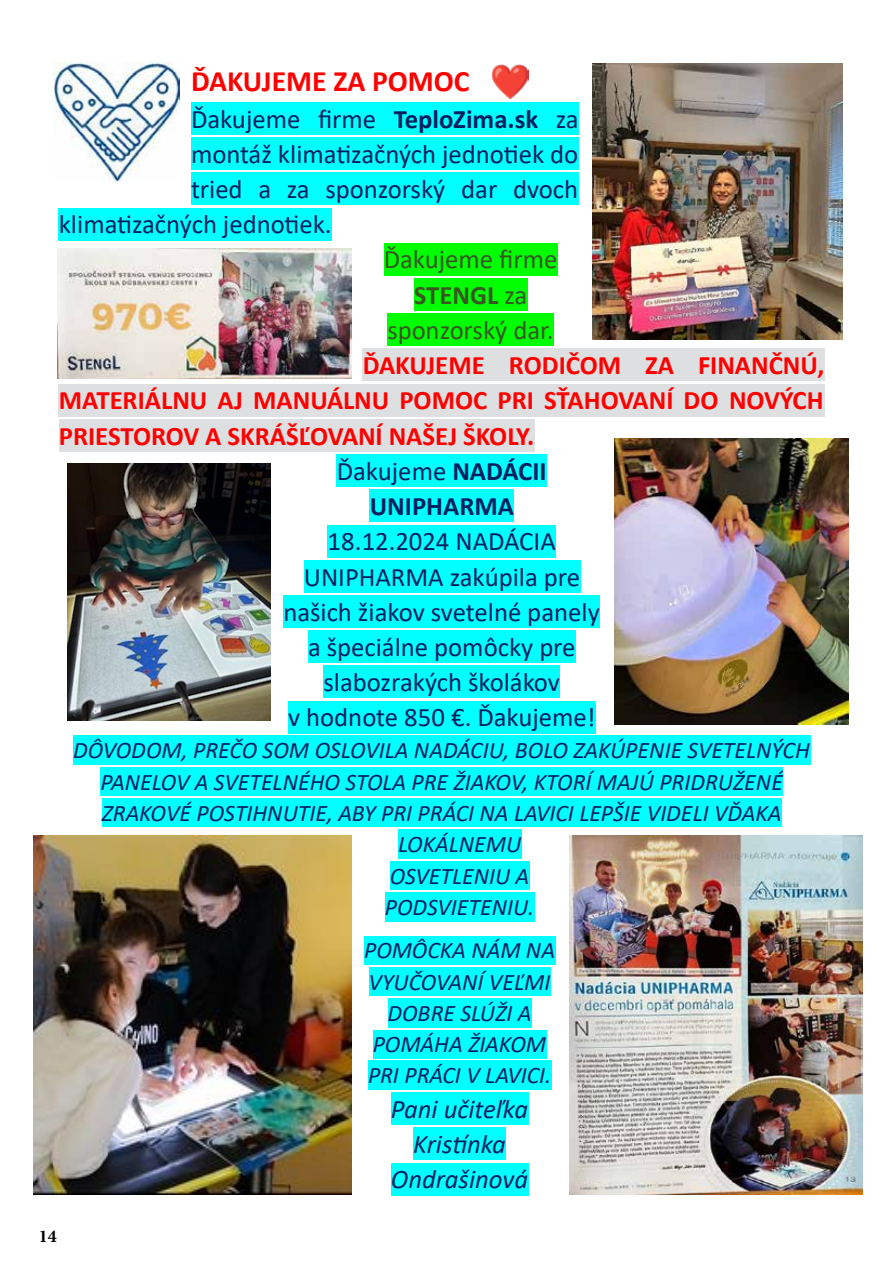
<style>
.page{position:relative;width:893px;height:1263px;background:#fff}
.page>*{position:absolute;margin:0;border:0;box-sizing:border-box;transform-origin:0 0}
.t1{font:700 29.7px "Calibri";color:#f00}
.t2{font:26.7px/35.2px "Calibri";color:#002060;text-align:center}
.t3{font:700 26.7px "Calibri";color:#f00}
.t4{font:26.7px/35.4px "Calibri";color:#385623;text-align:center}
.t5{font:italic 26.7px/35.2px "Calibri";color:#002060;text-align:center}
.t6{font:700 26.7px "Calibri";color:#002060}
.t7{font:italic 23.7px/31.2px "Calibri";letter-spacing:-.005em;color:#002060;text-align:center}
.t8{font:700 18px "Minion Pro";color:#000}
.s1{font-weight:700}
</style>
<div class="page">
<div style="left:191px;top:102px;width:388px;height:33px;background:#0ff"></div>
<div style="left:191px;top:137px;width:388px;height:33px;background:#0ff"></div>
<div style="left:191px;top:172px;width:388px;height:33px;background:#0ff"></div>
<div style="left:59px;top:208px;width:273px;height:32px;background:#0ff"></div>
<div style="left:384px;top:243px;width:174px;height:32px;background:#0f0"></div>
<div style="left:414px;top:278px;width:113px;height:33px;background:#0f0"></div>
<div style="left:387px;top:313px;width:167px;height:33px;background:#0f0"></div>
<div style="left:363px;top:349px;width:462px;height:32px;background:#dedfe0"></div>
<div style="left:59px;top:384px;width:766px;height:33px;background:#dedfe0"></div>
<div style="left:59px;top:419px;width:476px;height:33px;background:#dedfe0"></div>
<div style="left:337px;top:454px;width:210px;height:33px;background:#0ff"></div>
<div style="left:370px;top:489px;width:144px;height:33px;background:#0ff"></div>
<div style="left:328px;top:525px;width:228px;height:32px;background:#0ff"></div>
<div style="left:304px;top:560px;width:276px;height:33px;background:#0ff"></div>
<div style="left:283px;top:595px;width:317px;height:33px;background:#0ff"></div>
<div style="left:308px;top:630px;width:268px;height:33px;background:#0ff"></div>
<div style="left:323px;top:665px;width:237px;height:33px;background:#0ff"></div>
<div style="left:288px;top:701px;width:308px;height:32px;background:#0ff"></div>
<div style="left:73px;top:736px;width:737px;height:29px;background:#0ff"></div>
<div style="left:100px;top:767px;width:683px;height:29px;background:#0ff"></div>
<div style="left:102px;top:798px;width:680px;height:29px;background:#0ff"></div>
<div style="left:398px;top:830px;width:123px;height:29px;background:#0ff"></div>
<div style="left:390px;top:861px;width:139px;height:29px;background:#0ff"></div>
<div style="left:385px;top:892px;width:149px;height:29px;background:#0ff"></div>
<div style="left:364px;top:936px;width:191px;height:28px;background:#0ff"></div>
<div style="left:369px;top:967px;width:181px;height:29px;background:#0ff"></div>
<div style="left:388px;top:998px;width:143px;height:29px;background:#0ff"></div>
<div style="left:373px;top:1030px;width:173px;height:28px;background:#0ff"></div>
<div style="left:368px;top:1061px;width:183px;height:29px;background:#0ff"></div>
<div style="left:391px;top:1092px;width:137px;height:33px;background:#0ff"></div>
<div style="left:413px;top:1127px;width:93px;height:33px;background:#0ff"></div>
<div style="left:391px;top:1163px;width:137px;height:32px;background:#0ff"></div>
<img style="left:592px;top:63px;width:250px;height:276px">
<img style="left:570px;top:835px;width:292px;height:359px">
<img style="left:68px;top:463px;width:202px;height:257px">
<img style="left:33px;top:835px;width:318px;height:360px">
<img style="left:614px;top:438px;width:235px;height:287px">
<img style="left:53px;top:63px;width:126px;height:117px">
<img style="left:58px;top:248px;width:293px;height:130px">
<img style="left:492px;top:64px;width:36px;height:36px">
<p class="t1" style="left:191px;top:60px;width:280px">ĎAKUJEME ZA POMOC</p>
<p class="t2" style="left:191px;top:100px;width:389px">Ďakujeme firme <span class="s1">TeploZima.sk</span> za</p>
<p class="t2" style="left:191px;top:136px;width:389px">montáž klimatizačných jednotiek do</p>
<p class="t2" style="left:191px;top:171px;width:389px">tried a za sponzorský dar dvoch</p>
<p class="t2" style="left:59px;top:206px;width:274px">klimatizačných jednotiek.</p>
<p class="t4" style="left:384px;top:241px;width:175px">Ďakujeme firme<br><span class="s1">STENGL</span> za sponzorský dar.</p>
<p class="t3" style="left:363px;top:346px;width:463px">ĎAKUJEME RODIČOM ZA FINANČNÚ,</p>
<p class="t3" style="left:59px;top:382px;width:766px">MATERIÁLNU AJ MANUÁLNU POMOC PRI SŤAHOVANÍ DO NOVÝCH</p>
<p class="t3" style="left:59px;top:417px;width:477px">PRIESTOROV A SKRÁŠĽOVANÍ NAŠEJ ŠKOLY.</p>
<p class="t2" style="left:337px;top:453px;width:211px">Ďakujeme <span class="s1">NADÁCII</span></p>
<p class="t6" style="left:370px;top:487px;width:146px">UNIPHARMA</p>
<p class="t2" style="left:283px;top:523px;width:318px">18.12.2024 NADÁCIA<br>UNIPHARMA zakúpila pre našich žiakov svetelné panely a špeciálne pomôcky pre slabozrakých školákov<br>v hodnote 850 €. Ďakujeme!</p>
<p class="t7" style="left:73px;top:734px;width:738px">DÔVODOM, PREČO SOM OSLOVILA NADÁCIU, BOLO ZAKÚPENIE SVETELNÝCH</p>
<p class="t7" style="left:100px;top:765px;width:684px">PANELOV A SVETELNÉHO STOLA PRE ŽIAKOV, KTORÍ MAJÚ PRIDRUŽENÉ</p>
<p class="t7" style="left:102px;top:797px;width:681px">ZRAKOVÉ POSTIHNUTIE, ABY PRI PRÁCI NA LAVICI LEPŠIE VIDELI VĎAKA</p>
<p class="t7" style="left:398px;top:828px;width:125px">LOKÁLNEMU</p>
<p class="t7" style="left:390px;top:859px;width:141px">OSVETLENIU A</p>
<p class="t7" style="left:385px;top:890px;width:151px">PODSVIETENIU.</p>
<p class="t7" style="left:364px;top:934px;width:192px">POMÔCKA NÁM NA<br>VYUČOVANÍ VEĽMI<br>DOBRE SLÚŽI A<br>POMÁHA ŽIAKOM<br>PRI PRÁCI V LAVICI.</p>
<p class="t5" style="left:391px;top:1090px;width:139px">Pani učiteľka<br>Kristínka<br>Ondrašinová</p>
<p class="t8" style="left:39px;top:1223px;width:19px">14</p>
</div>
